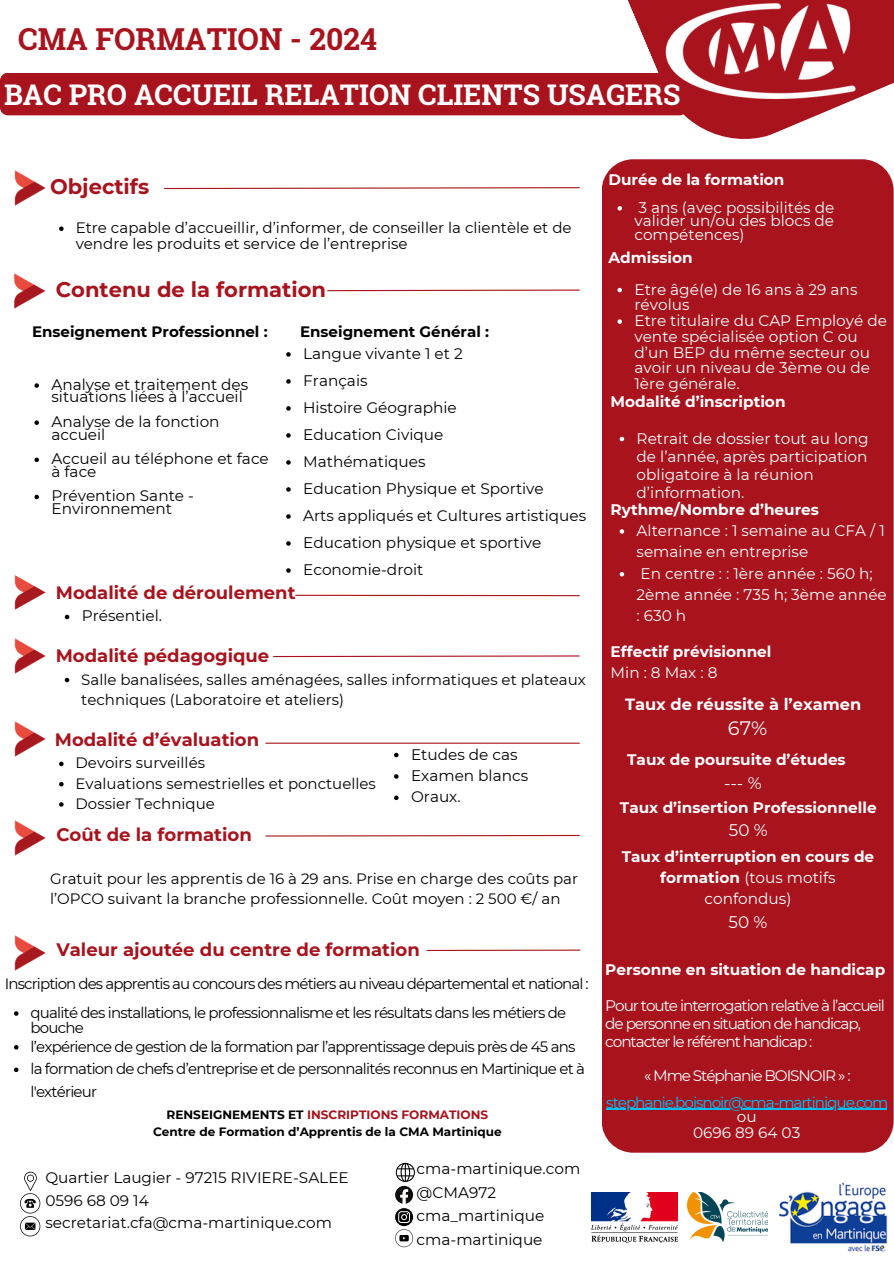
<style>
.page{position:relative;width:894px;height:1264px;background:#fff}
.page>*{position:absolute;margin:0;border:0;box-sizing:border-box;transform-origin:0 0}
.t1{font:700 30.3px "Roboto Slab";color:#a8131d}
.t2{font:700 28.5px "Roboto Slab";color:#fff}
.t3{font:700 21px "Montserrat";color:#a8131d}
.t4{font:19.5px "Montserrat";color:#fff}
.t5{font:700 18px "Montserrat";color:#a8131d}
.t6{font:16.8px "Montserrat";color:#fff}
.t7{font:700 16.2px "Montserrat";color:#fff}
.t8{font:15.3px/12.3px "Montserrat";color:#000}
.t9{font:15.3px/15.8px "Montserrat";color:#fff}
.t10{font:700 15.3px/21.3px "Montserrat";color:#fff}
.t11{font:15.3px/18px "Montserrat";letter-spacing:-.07em;color:#fff}
.t12{font:15.3px/15.1px "Montserrat";letter-spacing:-.07em;color:#00c0f4;text-align:center}
.t13{font:15px/20.2px "Montserrat";color:#000}
.t14{font:15px/14.7px "Montserrat";letter-spacing:-.05em;color:#000}
.t15{font:15px "Montserrat";letter-spacing:-.06em;color:#000}
.t16{font:700 15px "Montserrat";color:#000}
.t17{font:700 12px "Montserrat";color:#000}
.t18{font:700 12px "Montserrat";color:#a8131d}
.s1{color:#000}
.s2{font-weight:400}
.s3{color:#fff}
</style>
<div class="page">
<svg style="left:558px;top:0;width:335px;height:139px"></svg>
<div style="left:0;top:73px;width:687px;height:42px;background:#a8131d;border-radius:8px"></div>
<img style="left:665px;top:0;width:192px;height:104px">
<img style="left:14px;top:170px;width:32px;height:36px">
<img style="left:13px;top:273px;width:33px;height:36px">
<img style="left:14px;top:575px;width:32px;height:35px">
<img style="left:14px;top:820px;width:32px;height:36px">
<img style="left:14px;top:935px;width:32px;height:36px">
<div style="left:601px;top:159px;width:292px;height:993px;background:#a8131d;border-radius:32px"></div>
<svg style="left:20px;top:1171px;width:20px;height:65px"></svg>
<svg style="left:395px;top:1162px;width:20px;height:85px"></svg>
<svg style="left:65px;top:614px;width:4px;height:5px"></svg>
<svg style="left:65px;top:677px;width:4px;height:5px"></svg>
<svg style="left:59px;top:761px;width:5px;height:5px"></svg>
<svg style="left:59px;top:782px;width:5px;height:4px"></svg>
<svg style="left:59px;top:802px;width:5px;height:4px"></svg>
<img style="left:14px;top:638px;width:32px;height:36px">
<img style="left:14px;top:721px;width:32px;height:36px">
<svg style="left:164px;top:187px;width:416px;height:3px"></svg>
<svg style="left:327px;top:289px;width:253px;height:3px"></svg>
<hr style="left:295px;top:594px;width:284px;height:2px;background:#a8131d">
<svg style="left:265px;top:834px;width:315px;height:3px"></svg>
<svg style="left:273px;top:655px;width:307px;height:2px"></svg>
<hr style="left:265px;top:742px;width:314px;height:1px;background:#a8131d">
<hr style="left:426px;top:949px;width:154px;height:2px;background:#a8131d">
<img style="left:778px;top:1182px;width:110px;height:69px">
<img style="left:687px;top:1192px;width:80px;height:49px">
<img style="left:591px;top:1192px;width:86px;height:50px">
<svg style="left:59px;top:226px;width:5px;height:5px"></svg>
<svg style="left:34px;top:383px;width:5px;height:5px"></svg>
<svg style="left:34px;top:420px;width:5px;height:5px"></svg>
<svg style="left:34px;top:457px;width:5px;height:5px"></svg>
<svg style="left:34px;top:494px;width:5px;height:5px"></svg>
<svg style="left:286px;top:352px;width:4px;height:4px"></svg>
<svg style="left:286px;top:379px;width:4px;height:4px"></svg>
<svg style="left:286px;top:406px;width:4px;height:4px"></svg>
<svg style="left:286px;top:433px;width:4px;height:4px"></svg>
<svg style="left:286px;top:460px;width:4px;height:4px"></svg>
<svg style="left:286px;top:487px;width:4px;height:4px"></svg>
<svg style="left:286px;top:514px;width:4px;height:4px"></svg>
<svg style="left:286px;top:541px;width:4px;height:4px"></svg>
<svg style="left:286px;top:568px;width:4px;height:4px"></svg>
<svg style="left:394px;top:752px;width:4px;height:5px"></svg>
<svg style="left:394px;top:774px;width:4px;height:4px"></svg>
<svg style="left:394px;top:795px;width:4px;height:5px"></svg>
<svg style="left:617px;top:206px;width:4px;height:4px"></svg>
<svg style="left:617px;top:288px;width:4px;height:4px"></svg>
<svg style="left:617px;top:319px;width:4px;height:5px"></svg>
<svg style="left:619px;top:437px;width:5px;height:4px"></svg>
<svg style="left:619px;top:529px;width:5px;height:4px"></svg>
<svg style="left:619px;top:572px;width:5px;height:4px"></svg>
<svg style="left:14px;top:1011px;width:4px;height:4px"></svg>
<svg style="left:14px;top:1045px;width:4px;height:4px"></svg>
<svg style="left:14px;top:1067px;width:4px;height:5px"></svg>
<hr style="left:606px;top:1108px;width:280px;height:1px;background:#00c0f4">
<p class="t1" style="left:18px;top:18px;width:360px">CMA FORMATION - 2024</p>
<p class="t2" style="left:4px;top:75px;width:677px">BAC PRO ACCUEIL RELATION CLIENTS USAGERS</p>
<h4 class="t3" style="left:50px;top:174px;width:101px">Objectifs</h4>
<h4 class="t13" style="left:76px;top:220px;width:497px;line-height:15.8px">Etre capable d’accueillir, d’informer, de conseiller la clientèle et de vendre les produits et service de l’entreprise</h4>
<h4 class="t3" style="left:56px;top:276px;width:272px">Contenu de la formation</h4>
<p class="t16" style="left:32px;top:322px;width:237px">Enseignement Professionnel :</p>
<p class="t16" style="left:300px;top:322px;width:190px">Enseignement Général :</p>
<p class="t8" style="left:51px;top:378px;width:198px">Analyse et traitement des situations liées à l’accueil</p>
<p class="t8" style="left:51px;top:415px;width:170px">Analyse de la fonction accueil</p>
<p class="t8" style="left:51px;top:452px;width:219px">Accueil au téléphone et face à face</p>
<p class="t8" style="left:51px;top:490px;width:144px">Prévention Sante -<br>Environnement</p>
<p class="t8" style="left:303px;top:347px;width:161px">Langue vivante 1 et 2</p>
<p class="t8" style="left:303px;top:374px;width:66px">Français</p>
<p class="t8" style="left:303px;top:401px;width:155px">Histoire Géographie</p>
<p class="t8" style="left:303px;top:428px;width:142px">Education Civique</p>
<h3 class="t8" style="left:303px;top:455px;width:124px">Mathématiques</h3>
<p class="t8" style="left:303px;top:482px;width:242px">Education Physique et Sportive</p>
<p class="t8" style="left:303px;top:509px;width:284px">Arts appliqués et Cultures artistiques</p>
<h3 class="t8" style="left:303px;top:536px;width:239px">Education physique et sportive</h3>
<p class="t8" style="left:303px;top:563px;width:122px">Economie-droit</p>
<p class="t5" style="left:56px;top:581px;width:241px">Modalité de déroulement</p>
<h5 class="t8" style="left:82px;top:610px;width:82px">Présentiel.</h5>
<h5 class="t5" style="left:56px;top:644px;width:215px">Modalité pédagogique</h5>
<h5 class="t13" style="left:81px;top:669px;width:506px">Salle banalisées, salles aménagées, salles informatiques et plateaux techniques (Laboratoire et ateliers)</h5>
<h5 class="t5" style="left:55px;top:728px;width:206px">Modalité d’évaluation</h5>
<h4 class="t13" style="left:76px;top:753px;width:131px">Devoirs surveillés</h4>
<h5 class="t13" style="left:76px;top:773px;width:302px">Evaluations semestrielles et ponctuelles</h5>
<h5 class="t13" style="left:76px;top:793px;width:141px">Dossier Technique</h5>
<p class="t8" style="left:411px;top:748px;width:108px">Etudes de cas</p>
<h3 class="t8" style="left:411px;top:769px;width:119px">Examen blancs</h3>
<p class="t8" style="left:411px;top:790px;width:51px">Oraux.</p>
<p class="t5" style="left:56px;top:823px;width:197px">Coût de la formation</p>
<p class="t13" style="left:50px;top:868px;width:529px">Gratuit pour les apprentis de 16 à 29 ans. Prise en charge des coûts par l’OPCO suivant la branche professionnelle. Coût moyen : 2 500 €/ an</p>
<h4 class="t5" style="left:56px;top:938px;width:365px">Valeur ajoutée du centre de formation</h4>
<p class="t15" style="left:5px;top:974px;width:585px">Inscription des apprentis au concours des métiers au niveau départemental et national :</p>
<h5 class="t14" style="left:30px;top:1005px;width:537px">qualité des installations, le professionnalisme et les résultats dans les métiers de bouche</h5>
<h5 class="t14" style="left:30px;top:1039px;width:546px">l’expérience de gestion de la formation par l’apprentissage depuis près de 45 ans</h5>
<h5 class="t14" style="left:30px;top:1057px;width:556px;line-height:22.5px">la formation de chefs d’entreprise et de personnalités reconnus en Martinique et à l'extérieur</h5>
<p class="t18" style="left:166px;top:1107px;width:323px"><span class="s1">RENSEIGNEMENTS ET</span> INSCRIPTIONS FORMATIONS</p>
<p class="t17" style="left:153px;top:1123px;width:350px">Centre de Formation d’Apprentis de la CMA Martinique</p>
<p class="t8" style="left:45px;top:1171px;width:305px">Quartier Laugier - 97215 RIVIERE-SALEE</p>
<h4 class="t8" style="left:45px;top:1194px;width:105px">0596 68 09 14</h4>
<p class="t8" style="left:45px;top:1216px;width:288px">secretariat.cfa@cma-martinique.com</p>
<p class="t8" style="left:416px;top:1156px;width:165px;line-height:23.7px">cma-martinique.com @CMA972 cma_martinique cma-martinique</p>
<p class="t10" style="left:608px;top:168px;width:177px">Durée de la formation</p>
<p class="t9" style="left:634px;top:201px;width:201px;line-height:13.5px;text-align:justify">3 ans (avec possibilités de valider un/ou des blocs de compétences)</p>
<p class="t10" style="left:608px;top:247px;width:86px">Admission</p>
<p class="t9" style="left:634px;top:281px;width:224px">Etre âgé(e) de 16 ans à 29 ans révolus</p>
<p class="t9" style="left:634px;top:313px;width:254px">Etre titulaire du CAP Employé de vente spécialisée option C ou d’un BEP du même secteur ou avoir un niveau de 3ème ou de<br>1ère générale.</p>
<p class="t10" style="left:610px;top:391px;width:176px">Modalité d’inscription</p>
<h3 class="t9" style="left:636px;top:429px;width:233px;line-height:18px">Retrait de dossier tout au long de l’année, après participation obligatoire à la réunion d’information.</h3>
<h5 class="t10" style="left:610px;top:498px;width:210px">Rythme/Nombre d’heures</h5>
<p class="t9" style="left:636px;top:520px;width:250px;line-height:21.3px">Alternance : 1 semaine au CFA / 1 semaine en entreprise</p>
<h3 class="t9" style="left:636px;top:562px;width:251px;line-height:21.3px">En centre : : 1ère année : 560 h;<br>2ème année : 735 h; 3ème année : 630 h</h3>
<h5 class="t10" style="left:610px;top:640px;width:162px">Effectif prévisionnel<br><span class="s2">Min:8Max:8</span></h5>
<p class="t7" style="left:625px;top:694px;width:237px">Taux de réussite à l’examen</p>
<p class="t4" style="left:727px;top:716px;width:41px">67%</p>
<p class="t10" style="left:627px;top:748px;width:220px">Taux de poursuite d’études</p>
<p class="t6" style="left:723px;top:772px;width:39px">--- %</p>
<p class="t10" style="left:619px;top:796px;width:258px">Taux d’insertion Professionnelle</p>
<p class="t6" style="left:728px;top:820px;width:40px">50 %</p>
<p class="t10" style="left:621px;top:845px;width:254px;text-align:center">Taux d’interruption en cours de formation <span class="s2">(tous motifs confondus)</span></p>
<p class="t6" style="left:728px;top:911px;width:40px">50 %</p>
<p class="t10" style="left:605px;top:958px;width:281px">Personne en situation de handicap</p>
<p class="t11" style="left:605px;top:996px;width:281px">Pour toute interrogation relative à l’accueil de personne en situation de handicap, contacter le référent handicap :</p>
<p class="t11" style="left:643px;top:1066px;width:208px">« Mme Stéphanie BOISNOIR » :</p>
<p class="t12" style="left:606px;top:1094px;width:283px">stephanie.boisnoir@cma-martinique.com <span class="s3">ou<br>0696 89 64 03</span></p>
</div>
